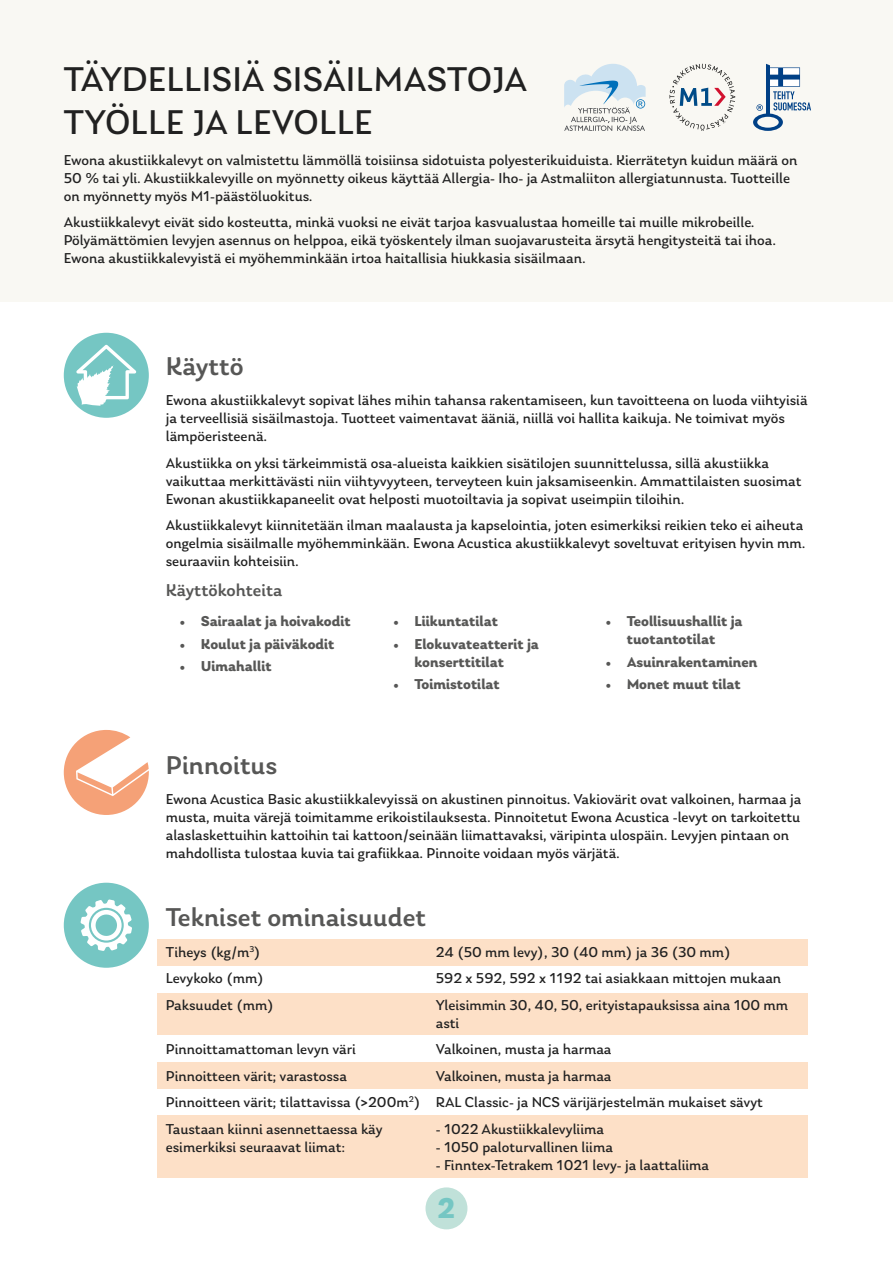
<style>
.page{position:relative;width:893px;height:1263px;background:#fff}
.page>*{position:absolute;margin:0;border:0;box-sizing:border-box;transform-origin:0 0}
.t1{font:36px/43.2px "Laca";letter-spacing:.01em;color:#212121}
.t2{font:700 30px "Laca";color:#75c6c3}
.t3{font:500 27px "Laca";color:#575756}
.t4{font:500 18px "Laca";color:#575756}
.t5{font:15px/18px "Laca";color:#212121}
.t6{font:700 15px/18px "Laca";color:#575756}
.s1{font-weight:500}
</style>
<div class="page">
<div style="left:0;top:0;width:893px;height:302px;background:#f9f8f3"></div>
<div style="left:425px;top:1187px;width:42px;height:42px;background:#c0e1d9;border-radius:50%"></div>
<svg style="left:564px;top:64px;width:82px;height:67px"></svg>
<svg style="left:669px;top:64px;width:66px;height:67px"></svg>
<svg style="left:64px;top:333px;width:85px;height:85px"></svg>
<svg style="left:64px;top:730px;width:85px;height:85px"></svg>
<div style="left:157px;top:1115px;width:651px;height:62px;background:#fde0c7"></div>
<div style="left:157px;top:939px;width:651px;height:27px;background:#fde0c7"></div>
<div style="left:157px;top:993px;width:651px;height:41px;background:#fde0c7"></div>
<div style="left:157px;top:1062px;width:651px;height:27px;background:#fde0c7"></div>
<svg style="left:64px;top:883px;width:85px;height:85px"></svg>
<svg style="left:753px;top:64px;width:58px;height:67px"></svg>
<h1 class="t1" style="left:64px;top:57px;width:465px">TÄYDELLISIÄ SISÄILMASTOJA<br>TYÖLLE JA LEVOLLE</h1>
<p class="t5" style="left:64px;top:151px;width:735px">Ewona akustiikkalevyt on valmistettu lämmöllä toisiinsa sidotuista polyesterikuiduista. Kierrätetyn kuidun määrä on<br>50 % tai yli. Akustiikkalevyille on myönnetty oikeus käyttää Allergia- Iho- ja Astmaliiton allergiatunnusta. Tuotteille on myönnetty myös M1-päästöluokitus.</p>
<p class="t5" style="left:64px;top:213px;width:714px">Akustiikkalevyt eivät sido kosteutta, minkä vuoksi ne eivät tarjoa kasvualustaa homeille tai muille mikrobeille.<br>Pölyämättömien levyjen asennus on helppoa, eikä työskentely ilman suojavarusteita ärsytä hengitysteitä tai ihoa.<br>Ewona akustiikkalevyistä ei myöhemminkään irtoa haitallisia hiukkasia sisäilmaan.</p>
<h3 class="t3" style="left:166px;top:350px;width:79px">Käyttö</h3>
<p class="t5" style="left:166px;top:391px;width:643px">Ewona akustiikkalevyt sopivat lähes mihin tahansa rakentamiseen, kun tavoitteena on luoda viihtyisiä ja terveellisiä sisäilmastoja. Tuotteet vaimentavat ääniä, niillä voi hallita kaikuja. Ne toimivat myös lämpöeristeenä.</p>
<p class="t5" style="left:166px;top:454px;width:637px">Akustiikka on yksi tärkeimmistä osa-alueista kaikkien sisätilojen suunnittelussa, sillä akustiikka vaikuttaa merkittävästi niin viihtyvyyteen, terveyteen kuin jaksamiseenkin. Ammattilaisten suosimat<br>Ewonan akustiikkapaneelit ovat helposti muotoiltavia ja sopivat useimpiin tiloihin.</p>
<p class="t5" style="left:166px;top:516px;width:641px">Akustiikkalevyt kiinnitetään ilman maalausta ja kapselointia, joten esimerkiksi reikien teko ei aiheuta ongelmia sisäilmalle myöhemminkään. Ewona Acustica akustiikkalevyt soveltuvat erityisen hyvin mm. seuraaviin kohteisiin.</p>
<p class="t4" style="left:166px;top:580px;width:118px">Käyttökohteita</p>
<p class="t6" style="left:180px;top:612px;width:173px"><span class="s1">•</span> Sairaalat ja hoivakodit</p>
<p class="t6" style="left:180px;top:635px;width:156px"><span class="s1">•</span> Koulut ja päiväkodit</p>
<p class="t6" style="left:180px;top:657px;width:94px"><span class="s1">•</span> Uimahallit</p>
<p class="t6" style="left:393px;top:612px;width:106px"><span class="s1">•</span> Liikuntatilat</p>
<p class="t6" style="left:414px;top:634px;width:126px;text-indent:-21px"><span class="s1">•</span> Elokuvateatterit ja konserttitilat</p>
<p class="t6" style="left:393px;top:675px;width:108px"><span class="s1">•</span> Toimistotilat</p>
<p class="t6" style="left:605px;top:612px;width:139px;text-align:center"><span class="s1">•</span> Teollisuushallit ja tuotantotilat</p>
<p class="t6" style="left:605px;top:652px;width:154px"><span class="s1">•</span> Asuinrakentaminen</p>
<p class="t6" style="left:605px;top:675px;width:137px"><span class="s1">•</span> Monet muut tilat</p>
<h3 class="t3" style="left:166px;top:749px;width:113px">Pinnoitus</h3>
<p class="t5" style="left:166px;top:790px;width:637px">Ewona Acustica Basic akustiikkalevyissä on akustinen pinnoitus. Vakiovärit ovat valkoinen, harmaa ja musta, muita värejä toimitamme erikoistilauksesta. Pinnoitetut Ewona Acustica -levyt on tarkoitettu alaslaskettuihin kattoihin tai kattoon/seinään liimattavaksi, väripinta ulospäin. Levyjen pintaan on mahdollista tulostaa kuvia tai grafiikkaa. Pinnoite voidaan myös värjätä.</p>
<h3 class="t3" style="left:166px;top:901px;width:262px">Tekniset ominaisuudet</h3>
<p class="t5" style="left:166px;top:943px;width:97px">Tiheys (kg/m<sup>3</sup>)</p>
<p class="t5" style="left:436px;top:943px;width:297px">24 (50 mm levy), 30 (40 mm) ja 36 (30 mm)</p>
<p class="t5" style="left:166px;top:969px;width:100px">Levykoko (mm)</p>
<p class="t5" style="left:436px;top:969px;width:347px">592 x 592, 592 x 1192 tai asiakkaan mittojen mukaan</p>
<p class="t5" style="left:166px;top:996px;width:110px">Paksuudet (mm)</p>
<p class="t5" style="left:436px;top:996px;width:354px">Yleisimmin 30, 40, 50, erityistapauksissa aina 100 mm asti</p>
<p class="t5" style="left:166px;top:1040px;width:191px">Pinnoittamattoman levyn väri</p>
<p class="t5" style="left:436px;top:1040px;width:177px">Valkoinen, musta ja harmaa</p>
<p class="t5" style="left:166px;top:1067px;width:183px">Pinnoitteen värit; varastossa</p>
<p class="t5" style="left:166px;top:1062px;width:599px;line-height:26.5px;text-indent:270px">Valkoinen, musta ja harmaa<br>Pinnoitteen värit; tilattavissa (&gt;200m<sup>2</sup>) RAL Classic- ja NCS värijärjestelmän mukaiset sävyt<br>Taustaan kiinni asennettaessa käy</p>
<p class="t5" style="left:436px;top:1120px;width:170px">- 1022 Akustiikkalevyliima</p>
<p class="t5" style="left:166px;top:1138px;width:181px">esimerkiksi seuraavat liimat:</p>
<p class="t5" style="left:436px;top:1138px;width:179px">- 1050 paloturvallinen liima</p>
<p class="t5" style="left:436px;top:1156px;width:275px">- Finntex-Tetrakem 1021 levy- ja laattaliima</p>
<h2 class="t2" style="left:437px;top:1190px;width:20px">2</h2>
</div>
